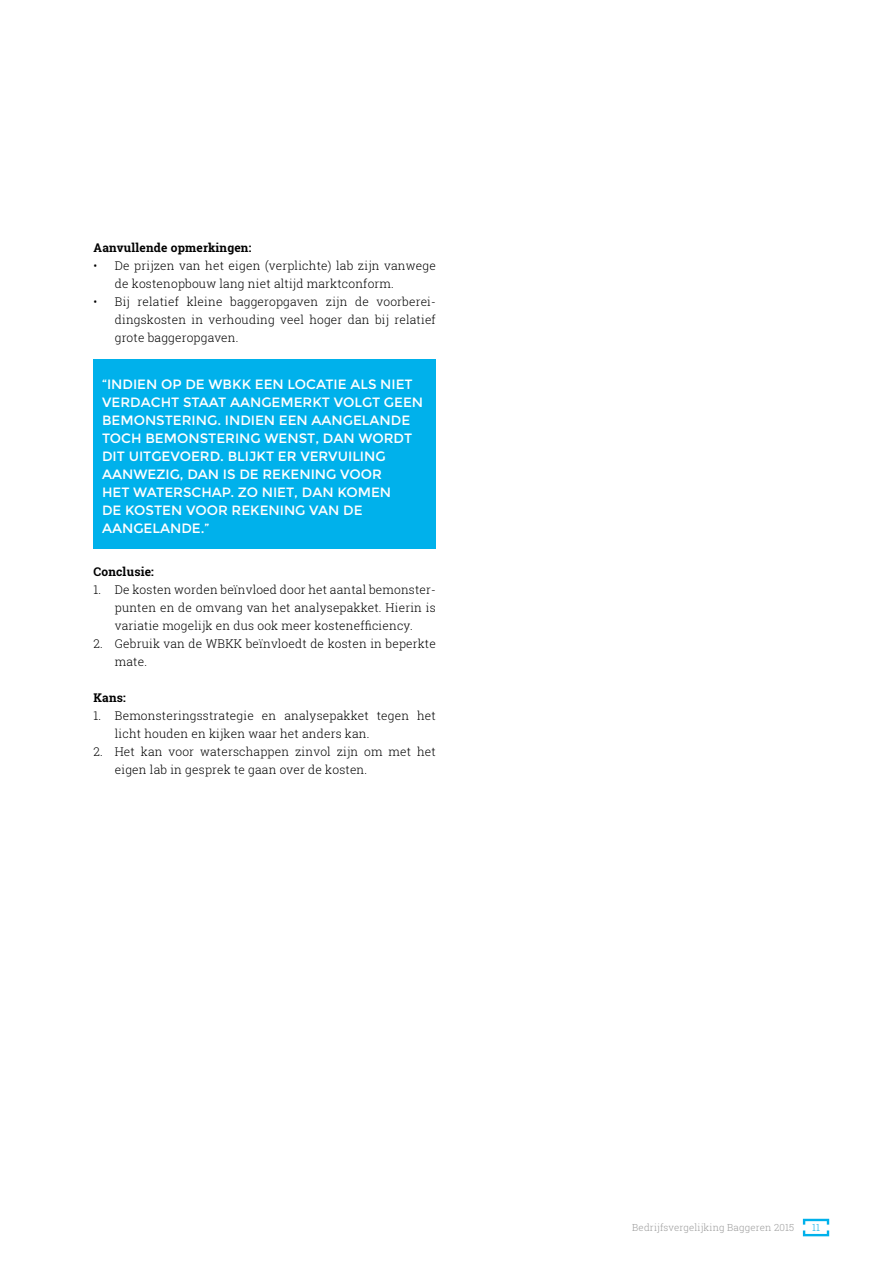
<style>
.page{position:relative;width:893px;height:1263px;background:#fff}
.page>*{position:absolute;margin:0;border:0;box-sizing:border-box;transform-origin:0 0}
.t1{font:13.5px/18px "Montserrat";color:#fff}
.t2{font:300 12px/18px "Roboto Slab";letter-spacing:.015em;color:#000}
.Leestekst{font:700 12px "Roboto Slab";letter-spacing:.015em;color:#000}
.t3{font:300 9.75px "Roboto Slab";letter-spacing:.015em;color:#9c9c9c}
.t4{font:300 9.75px "Roboto Slab";color:#00b1eb}
</style>
<div class="page">
<svg style="left:803px;top:1219px;width:26px;height:5px"></svg>
<svg style="left:803px;top:1230px;width:26px;height:6px"></svg>
<div style="left:94px;top:359px;width:342px;height:190px;background:#00b1eb"></div>
<p class="Leestekst" style="left:94px;top:239px;width:159px">Aanvullende opmerkingen:</p>
<p class="t2" style="left:115px;top:256px;width:323px;text-indent:-21px">• De prijzen van het eigen (verplichte) lab zijn vanwege de kostenopbouw lang niet altijd marktconform.</p>
<p class="t2" style="left:115px;top:292px;width:323px;text-align:justify;text-indent:-21px">• Bij relatief kleine baggeropgaven zijn de voorberei&shy;dingskosten in verhouding veel hoger dan bij relatief grote baggeropgaven.</p>
<p class="t1" style="left:102px;top:375px;width:323px">“INDIEN OP DE WBKK EEN LOCATIE ALS NIET VERDACHT STAAT AANGEMERKT VOLGT GEEN BEMONSTERING. INDIEN EEN AANGELANDE TOCH BEMONSTERING WENST, DAN WORDT DIT UITGEVOERD. BLIJKT ER VERVUILING AANWEZIG, DAN IS DE REKENING VOOR<br>HET WATERSCHAP. ZO NIET, DAN KOMEN<br>DE KOSTEN VOOR REKENING VAN DE AANGELANDE.”</p>
<p class="Leestekst" style="left:94px;top:563px;width:62px">Conclusie:</p>
<p class="t2" style="left:115px;top:580px;width:323px;text-align:justify;text-indent:-21px">1. De kosten worden beïnvloed door het aantal bemonster&shy;punten en de omvang van het analysepakket. Hierin is variatie mogelijk en dus ook meer kostenefficiency.</p>
<p class="t2" style="left:115px;top:634px;width:323px;text-indent:-21px">2. Gebruik van de WBKK beïnvloedt de kosten in beperkte mate.</p>
<p class="Leestekst" style="left:94px;top:689px;width:34px">Kans:</p>
<p class="t2" style="left:115px;top:706px;width:323px;text-indent:-21px">1. Bemonsteringsstrategie en analysepakket tegen het licht houden en kijken waar het anders kan.</p>
<p class="t2" style="left:115px;top:742px;width:322px;text-indent:-21px">2. Het kan voor waterschappen zinvol zijn om met het eigen lab in gesprek te gaan over de kosten.</p>
<p class="t3" style="left:632px;top:1221px;width:164px">Bedrijfsvergelijking Baggeren 2015</p>
<p class="t4" style="left:812px;top:1221px;width:10px">11</p>
</div>
